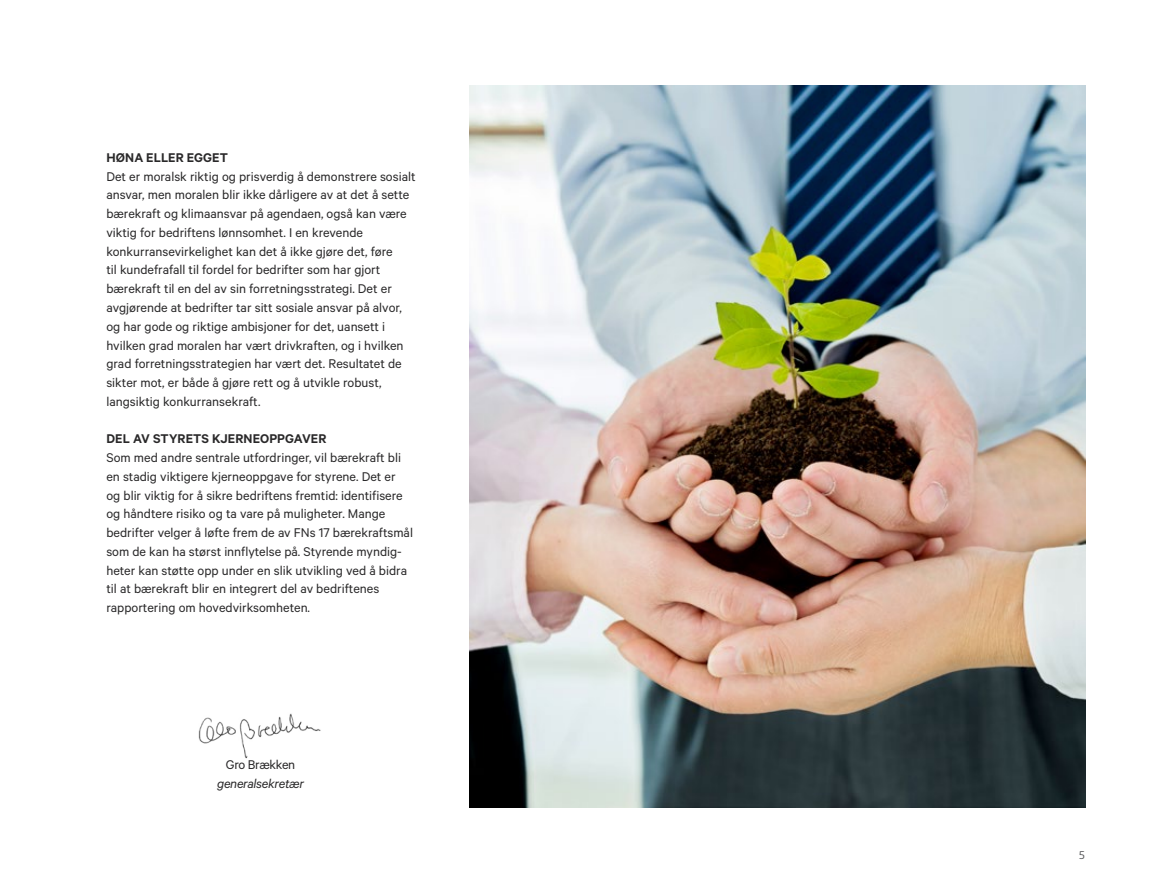
<style>
.page{position:relative;width:1149px;height:893px;background:#fff}
.page>*{position:absolute;margin:0;border:0;box-sizing:border-box;transform-origin:0 0}
.t1{font:14.25px/18.8px "Calibre";color:#292829}
.t2{font:600 14.25px "Calibre";letter-spacing:.005em;color:#292829}
.t3{font:italic 14.25px "Calibre";letter-spacing:-.02em;color:#292829}
.t4{font:14.25px "Calibre";letter-spacing:-.02em;color:#292829}
.t5{font:10.5px "Neo Sans Std";color:#58595b}
</style>
<div class="page">
<img style="left:469px;top:85px;width:615px;height:723px">
<img style="left:198px;top:713px;width:123px;height:46px">
<p class="t2" style="left:106px;top:149px;width:123px">HØNA ELLER EGGET</p>
<p class="t1" style="left:106px;top:166px;width:310px">Det er moralsk riktig og prisverdig å demonstrere sosialt ansvar, men moralen blir ikke dårligere av at det å sette bærekraft og klimaansvar på agendaen, også kan være viktig for bedriftens lønnsomhet. I en krevende konkurransevirkelighet kan det å ikke gjøre det, føre<br>til kundefrafall til fordel for bedrifter som har gjort bærekraft til en del av sin forretningsstrategi. Det er avgjørende at bedrifter tar sitt sosiale ansvar på alvor, og har gode og riktige ambisjoner for det, uansett i hvilken grad moralen har vært drivkraften, og i hvilken grad forretningsstrategien har vært det. Resultatet de sikter mot, er både å gjøre rett og å utvikle robust, langsiktig konkurransekraft.</p>
<p class="t2" style="left:106px;top:430px;width:221px">DEL AV STYRETS KJERNEOPPGAVER</p>
<p class="t1" style="left:106px;top:448px;width:308px">Som med andre sentrale utfordringer, vil bærekraft bli en stadig viktigere kjerneoppgave for styrene. Det er og blir viktig for å sikre bedriftens fremtid: identifisere og håndtere risiko og ta vare på muligheter. Mange bedrifter velger å løfte frem de av FNs 17 bærekraftsmål som de kan ha størst innflytelse på. Styrende myndig&shy;heter kan støtte opp under en slik utvikling ved å bidra til at bærekraft blir en integrert del av bedriftenes rapportering om hovedvirksomheten.</p>
<p class="t4" style="left:226px;top:756px;width:71px">Gro Brækken</p>
<p class="t3" style="left:217px;top:775px;width:88px">generalsekretær</p>
<p class="t5" style="left:1078px;top:848px;width:8px">5</p>
</div>
